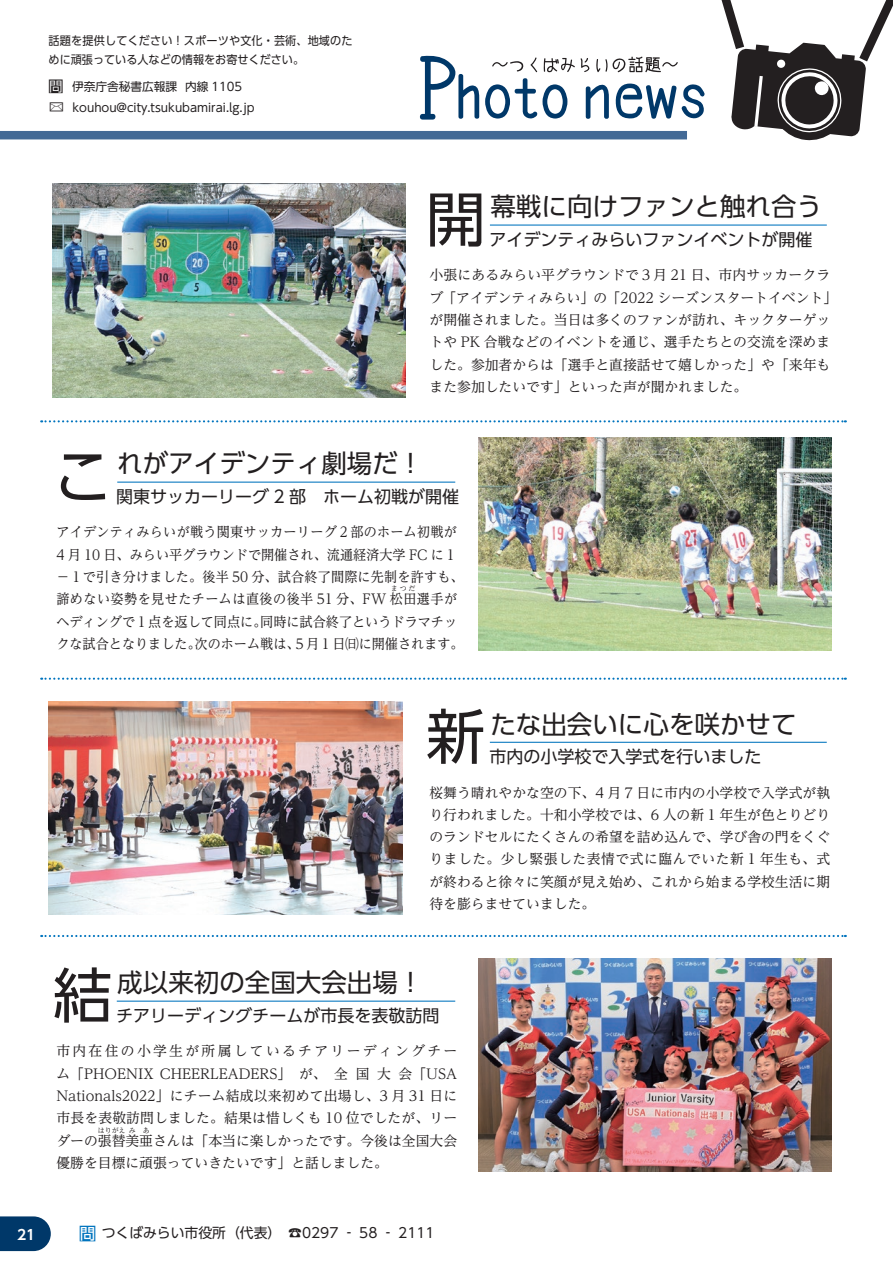
<style>
.page{position:relative;width:893px;height:1263px;background:#fff}
.page>*{position:absolute;margin:0;border:0;box-sizing:border-box;transform-origin:0 0}
.t1{font:59.55px "UD Shin Go Pr 6 N";color:#231f20}
.t2{font:25.5px "UD Shin Go Pr 6 N";color:#231f20}
.t3{font:16.95px "UD Shin Go Pr 6 N";color:#231f20}
.t4{font:500 16.95px "UD Shin Go Pr 6 N";color:#0074be}
.t5{font:14.85px "UD Shin Go Pr 6 N";color:#231f20}
.t6{font:13.8px/22.4px "UD Reimin Pr 6 N";color:#231f20}
.t7{font:13.8px/22.4px "UD Reimin Pr 6 N";letter-spacing:.02em;color:#231f20;scale:.95 1}
.t8{font:13.8px/22.4px "UD Reimin Pr 6 N";color:#231f20;scale:.95 1}
.t9{font:13.8px/22.4px "UD Reimin Pr 6 N";letter-spacing:.165em;color:#231f20;text-align:right}
.t10{font:13.8px "UD Shin Go Pr 6 N";color:#231f20}
.t11{font:700 13.8px "UD Shin Go Pr 6 N De";color:#fff}
.t12{font:11.7px/19.2px "UD Shin Go Pr 6 N";color:#231f20;scale:.95 1}
.t13{font:11.7px "UD Shin Go Pr 6 N";color:#231f20}
.t14{font:6.9px "UD Reimin Pr 6 N";color:#231f20}
</style>
<div class="page">
<div style="left:0;top:131px;width:687px;height:8px;background:#426995"></div>
<svg style="left:420px;top:0;width:473px;height:141px"></svg>
<svg style="left:41px;top:935px;width:805px;height:2px"></svg>
<svg style="left:41px;top:420px;width:805px;height:2px"></svg>
<svg style="left:41px;top:678px;width:805px;height:2px"></svg>
<hr style="left:490px;top:742px;width:337px;height:1px;background:#0074be">
<img style="left:49px;top:702px;width:353px;height:213px">
<hr style="left:117px;top:1000px;width:338px;height:2px;background:#0074be">
<img style="left:479px;top:958px;width:353px;height:213px">
<hr style="left:117px;top:482px;width:338px;height:1px;background:#0074be">
<img style="left:479px;top:437px;width:353px;height:214px">
<hr style="left:490px;top:225px;width:337px;height:1px;background:#0074be">
<img style="left:53px;top:184px;width:353px;height:213px">
<svg style="left:0;top:1216px;width:51px;height:35px;background:#164976"></svg>
<p class="t12" style="left:49px;top:30px;width:322px">話題を提供してください！スポーツや文化・芸術、地域のために頑張っている人などの情報をお寄せください。</p>
<p class="t13" style="left:185px;top:77px;width:59px">内線 1105</p>
<p class="t5" style="left:49px;top:74px;width:16px">問</p>
<p class="t13" style="left:72px;top:77px;width:107px">伊奈庁舎秘書広報課</p>
<p class="t13" style="left:72px;top:98px;width:184px">kouhou@city.tsukubamirai l g. .jp</p>
<h1 class="t1" style="left:426px;top:171px;width:61px">開</h1>
<h2 class="t2" style="left:490px;top:186px;width:333px">幕戦に向けファンと触れ合う</h2>
<p class="t3" style="left:489px;top:226px;width:325px">アイデンティみらいファンイベントが開催</p>
<p class="t6" style="left:430px;top:263px;width:409px">小張にあるみらい平グラウンドで３月 21 日、市内サッカークラブ「アイデンティみらい」の「2022 シーズンスタートイベント「が開催されました。当日は多くのファンが訪れ、キックターゲットや PK 合戦などのイベントを通じ、選手たちとの交流を深めました。参加者からは「選手と直接話せて嬉しかった」や「来年もまた参加したいです」といった声が聞かれました。</p>
<h2 class="t2" style="left:117px;top:443px;width:308px">れがアイデンティ劇場だ!</h2>
<h1 class="t1" style="left:53px;top:428px;width:61px">こ</h1>
<p class="t7" style="left:56px;top:520px;width:430px">アイデンティみらいが戦う関東サッカーリーグ２部のホーム初戦が4 月 10 日、みらい平グラウンドで開催され、流通経済大学 FC に１－１で引き分けました。後半 50 分、試合終了間際に先制を許すも、諦めない姿勢を見せたチームは直後の後半 51 分、FW 松田選手が</p>
<p class="t3" style="left:116px;top:483px;width:344px">関東サッカーリーグ 2 部　ホーム初戦が開催</p>
<p class="t14" style="left:391px;top:583px;width:26px">まつだ</p>
<p class="t8" style="left:260px;top:610px;width:209px">同時に試合終了というドラマチッ</p>
<p class="t8" style="left:195px;top:610px;width:285px;text-indent:-138px">ヘディングで１点を返して同点に。<br>次のホーム戦は５、月１日㈰に開催されます。</p>
<p class="t8" style="left:56px;top:632px;width:154px">クな試合となりました。</p>
<h1 class="t1" style="left:426px;top:688px;width:61px">新</h1>
<h2 class="t2" style="left:490px;top:703px;width:308px">たな出会いに心を咲かせて</h2>
<p class="t3" style="left:489px;top:743px;width:274px">市内の小学校で入学式を行いました</p>
<p class="t6" style="left:429px;top:781px;width:402px;text-align:justify">桜舞う晴れやかな空の下、4 月 7 日に市内の小学校で入学式が執り行われました。十和小学校では、6 人の新 1 年生が色とりどりのランドセルにたくさんの希望を詰め込んで、学び舎の門をくぐりました。少し緊張した表情で式に臨んでいた新 1 年生も、式が終わると徐々に笑顔が見え始め、これから始まる学校生活に期待を膨らませていました。</p>
<p class="t11" style="left:17px;top:1223px;width:20px">21</p>
<h1 class="t1" style="left:53px;top:947px;width:61px">結</h1>
<h2 class="t2" style="left:117px;top:962px;width:308px">成以来初の全国大会出場!</h2>
<p class="t3" style="left:116px;top:1002px;width:325px">チアリーディングチームが市長を表敬訪問</p>
<p class="t9" style="left:56px;top:1039px;width:402px">市内在住の小学生が所属しているチアリーディングチー会「USA</p>
<p class="t6" style="left:56px;top:1062px;width:402px">ム「PHOENIX CHEERLEADERS」<br>Nationals2022」にチーム結成以来初めて出場し、3 月 31 日に市長を表敬訪問しました。結果は惜しくも 10 位でしたが、リーダーの張替美亜さんは「本当に楽しかったです。今後は全国大会</p>
<p class="t6" style="left:334px;top:1062px;width:15px">全</p>
<p class="t6" style="left:377px;top:1062px;width:15px">大</p>
<p class="t6" style="left:356px;top:1062px;width:15px">国</p>
<p class="t6" style="left:299px;top:1062px;width:29px">が、</p>
<p class="t14" style="left:98px;top:1124px;width:29px">はりがえ</p>
<p class="t14" style="left:129px;top:1124px;width:22px">み あ</p>
<p class="t6" style="left:56px;top:1151px;width:333px">優勝を目標に頑張っていきたいです」と話しました。</p>
<p class="t4" style="left:79px;top:1219px;width:19px">問</p>
<p class="t10" style="left:102px;top:1222px;width:181px">つくばみらい市役所（代表(</p>
<p class="t10" style="left:288px;top:1222px;width:148px">☎0297 ‐ 58 ‐ 2111</p>
</div>
